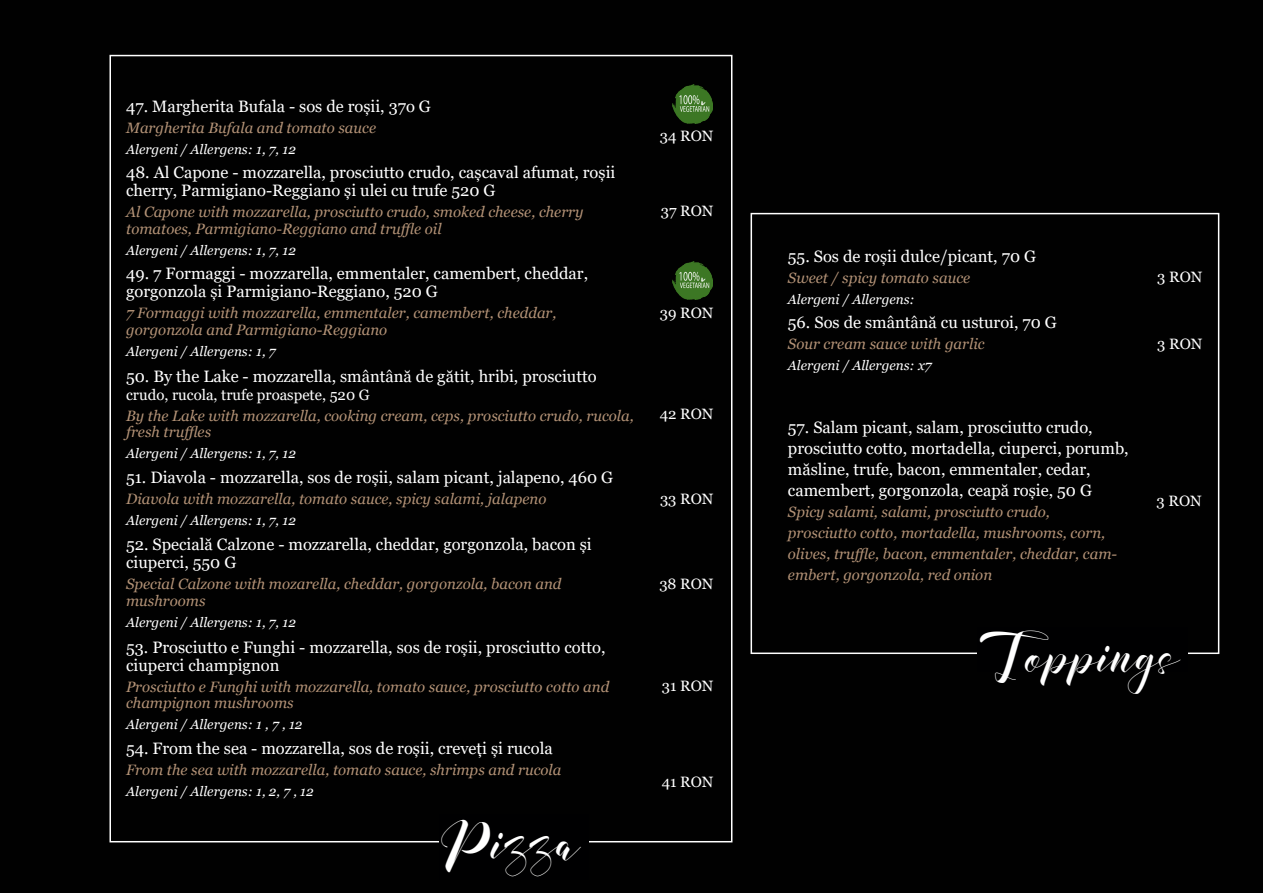
<style>
.page{position:relative;width:1263px;height:893px;background:#010101}
.page>*{position:absolute;margin:0;border:0;box-sizing:border-box;transform-origin:0 0}
.t1{font:39px "illusias";color:#fff}
.t2{font:16.5px/21px "Georgia";color:#fff}
.t3{font:italic 15px/21px "Georgia";color:#b39276}
.t4{font:15px "Georgia";color:#fff}
.t5{font:italic 13.5px "Georgia";color:#fff}
</style>
<div class="page">
<div style="left:750px;top:213px;width:469px;height:441px;border:2px solid #fff"></div>
<div style="left:978px;top:627px;width:210px;height:45px;background:#000001"></div>
<img style="left:673px;top:85px;width:40px;height:38px">
<img style="left:673px;top:261px;width:40px;height:39px">
<p class="t2" style="left:126px;top:96px;width:306px">47. Margherita Bufala - sos de roșii, 37o G</p>
<p class="t3" style="left:126px;top:117px;width:251px">Margherita Bufala and tomato sauce</p>
<p class="t5" style="left:126px;top:140px;width:171px">Alergeni / Allergens: 1, 7, 12</p>
<p class="t2" style="left:126px;top:164px;width:491px;line-height:18px">48. Al Capone - mozzarella, prosciutto crudo, cașcaval afumat, roșii cherry, Parmigiano-Reggiano și ulei cu trufe 520 G</p>
<p class="t3" style="left:126px;top:202px;width:459px">Al Capone with mozzarella, prosciutto crudo, smoked cheese, cherry</p>
<p class="t3" style="left:126px;top:218px;width:317px">tomatoes, Parmigiano-Reggiano and truffle oil</p>
<p class="t5" style="left:126px;top:241px;width:171px">Alergeni / Allergens: 1, 7, 12</p>
<p class="t2" style="left:126px;top:263px;width:463px">49. 7 Formaggi - mozzarella, emmentaler, camembert, cheddar,</p>
<p class="t2" style="left:126px;top:281px;width:313px">gorgonzola și Parmigiano-Reggiano, 520 G</p>
<p class="t3" style="left:126px;top:303px;width:432px">7 Formaggi with mozzarella, emmentaler, camembert, cheddar,</p>
<p class="t3" style="left:126px;top:319px;width:263px">gorgonzola and Parmigiano-Reggiano</p>
<p class="t5" style="left:126px;top:342px;width:151px">Alergeni / Allergens: 1, 7</p>
<p class="t2" style="left:126px;top:366px;width:472px">50. By the Lake - mozzarella, smântână de gătit, hribi, prosciutto</p>
<p class="t4" style="left:126px;top:385px;width:245px">crudo, rucola, trufe proaspete, 520 G</p>
<p class="t3" style="left:126px;top:407px;width:509px;line-height:16.5px">By the Lake with mozzarella, cooking cream, ceps, prosciutto crudo, rucola, fresh truffles</p>
<p class="t5" style="left:126px;top:445px;width:171px">Alergeni / Allergens: 1, 7, 12</p>
<p class="t2" style="left:126px;top:467px;width:489px">51. Diavola - mozzarella, sos de roșii, salam picant, jalapeno, 460 G</p>
<p class="t3" style="left:126px;top:488px;width:422px">Diavola with mozzarella, tomato sauce, spicy salami, jalapeno</p>
<p class="t5" style="left:126px;top:511px;width:171px">Alergeni / Allergens: 1, 7, 12</p>
<p class="t2" style="left:126px;top:535px;width:467px">52. Specială Calzone - mozzarella, cheddar, gorgonzola, bacon și</p>
<p class="t2" style="left:126px;top:553px;width:112px">ciuperci, 550 G</p>
<p class="t3" style="left:126px;top:574px;width:437px">Special Calzone with mozarella, cheddar, gorgonzola, bacon and</p>
<p class="t3" style="left:126px;top:590px;width:81px">mushrooms</p>
<p class="t5" style="left:126px;top:614px;width:171px">Alergeni / Allergens: 1, 7, 12</p>
<p class="t2" style="left:126px;top:638px;width:481px;line-height:18px">53. Prosciutto e Funghi - mozzarella, sos de roșii, prosciutto cotto, ciuperci champignon</p>
<p class="t3" style="left:126px;top:678px;width:485px;line-height:16.5px">Prosciutto e Funghi with mozzarella, tomato sauce, prosciutto cotto and champignon mushrooms</p>
<p class="t5" style="left:126px;top:716px;width:178px">Alergeni / Allergens: 1 , 7 , 12</p>
<p class="t2" style="left:126px;top:738px;width:428px">54. From the sea - mozzarella, sos de roșii, creveți și rucola</p>
<p class="t3" style="left:126px;top:759px;width:437px">From the sea with mozzarella, tomato sauce, shrimps and rucola</p>
<p class="t5" style="left:126px;top:783px;width:189px">Alergeni / Allergens: 1, 2, 7 , 12</p>
<p class="t1" style="left:439px;top:823px;width:142px">Pizza</p>
<p class="t4" style="left:660px;top:127px;width:55px">34 RON</p>
<p class="t4" style="left:661px;top:202px;width:54px">37 RON</p>
<p class="t4" style="left:660px;top:303px;width:55px">39 RON</p>
<p class="t4" style="left:660px;top:405px;width:55px">42 RON</p>
<p class="t4" style="left:660px;top:489px;width:55px">33 RON</p>
<p class="t4" style="left:659px;top:575px;width:56px">38 RON</p>
<p class="t4" style="left:662px;top:676px;width:53px">31 RON</p>
<p class="t4" style="left:662px;top:773px;width:53px">41 RON</p>
<p class="t2" style="left:788px;top:246px;width:250px">55. Sos de roșii dulce/picant, 70 G</p>
<p class="t3" style="left:788px;top:267px;width:184px">Sweet / spicy tomato sauce</p>
<p class="t5" style="left:788px;top:291px;width:128px">Alergeni / Allergens:</p>
<p class="t2" style="left:788px;top:313px;width:270px">56. Sos de smântână cu usturoi, 70 G</p>
<p class="t3" style="left:788px;top:334px;width:198px">Sour cream sauce with garlic</p>
<p class="t5" style="left:788px;top:357px;width:145px">Alergeni / Allergens: x7</p>
<p class="t2" style="left:788px;top:417px;width:342px">57. Salam picant, salam, prosciutto crudo, prosciutto cotto, mortadella, ciuperci, porumb, măsline, trufe, bacon, emmentaler, cedar,</p>
<p class="t2" style="left:788px;top:480px;width:306px">camembert, gorgonzola, ceapă roșie, 50 G</p>
<p class="t3" style="left:788px;top:501px;width:263px">Spicy salami, salami, prosciutto crudo,</p>
<p class="t3" style="left:788px;top:522px;width:331px">prosciutto cotto, mortadella, mushrooms, corn, olives, truffle, bacon, emmentaler, cheddar, cam&shy;embert, gorgonzola, red onion</p>
<p class="t4" style="left:1157px;top:268px;width:47px">3 RON</p>
<p class="t4" style="left:1157px;top:335px;width:47px">3 RON</p>
<p class="t4" style="left:1156px;top:491px;width:47px">3 RON</p>
<p class="t1" style="left:978px;top:636px;width:203px">Toppings</p>
</div>
